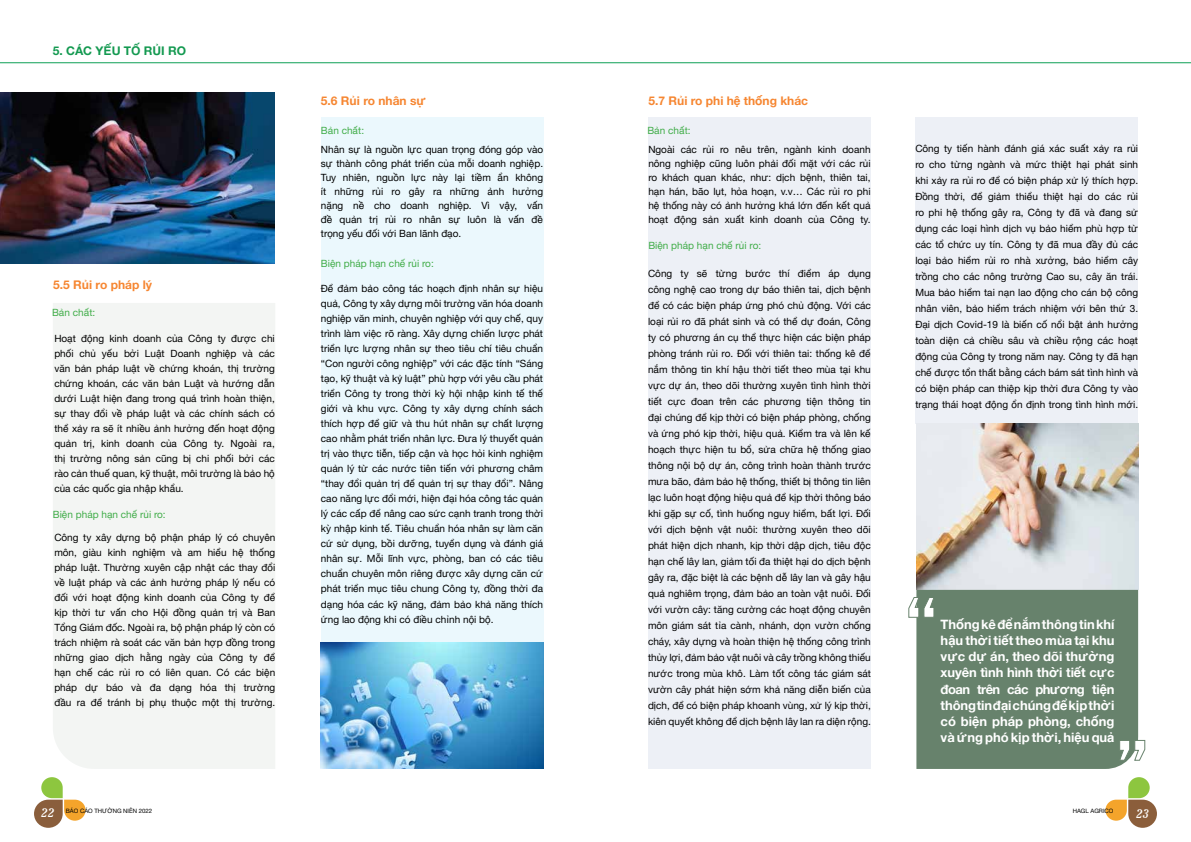
<style>
.page{position:relative;width:1191px;height:842px;background:#fff}
.page>*{position:absolute;margin:0;border:0;box-sizing:border-box;transform-origin:0 0}
.t1{font:700 13px/16px "Helvetica Neue";color:#fff;text-align:justify}
.t2{font:700 12px "Helvetica Neue";color:#f68631}
.t3{font:700 12px "Helvetica Neue";color:#139950}
.t4{font:12px "News 701 BT Italic A";color:#fff}
.t5{font:10px/16px "Helvetica Neue";color:#000;text-align:justify}
.t6{font:10px "Helvetica Neue";color:#41ad49}
.t7{font:6px "Helvetica Neue";color:#000}
</style>
<div class="page">
<div style="left:915px;top:118px;width:222px;height:306px;background:#edf0f6"></div>
<div style="left:648px;top:118px;width:222px;height:651px;background:#edf0f6"></div>
<div style="left:321px;top:118px;width:222px;height:651px;background:#ebf8fd"></div>
<img style="left:0;top:93px;width:275px;height:170px">
<div style="left:53px;top:303px;width:222px;height:466px;background:#f3f5f3"></div>
<hr style="left:0;top:62px;width:1191px;height:1px;background:#0e9f56">
<svg style="left:34px;top:777px;width:52px;height:51px"></svg>
<svg style="left:1105px;top:777px;width:52px;height:51px"></svg>
<img style="left:916px;top:424px;width:222px;height:166px">
<svg style="left:908px;top:590px;width:237px;height:179px;background:#728b76"></svg>
<img style="left:321px;top:642px;width:222px;height:127px">
<p class="t3" style="left:53px;top:41px;width:135px">5. CÁC YẾU TỐ RỦI RO</p>
<p class="t2" style="left:53px;top:275px;width:100px">5.5 Rủi ro pháp lý</p>
<p class="t6" style="left:52px;top:305px;width:45px">Bản chất:</p>
<p class="t5" style="left:54px;top:332px;width:222px;line-height:15px">Hoạt động kinh doanh của Công ty được chi phối chủ yếu bởi Luật Doanh nghiệp và các văn bản pháp luật về chứng khoán, thị trường chứng khoán, các văn bản Luật và hướng dẫn dưới Luật hiện đang trong quá trình hoàn thiện, sự thay đổi về pháp luật và các chính sách có thể xảy ra sẽ ít nhiều ảnh hưởng đến hoạt động quản trị, kinh doanh của Công ty. Ngoài ra, thị trường nông sản cũng bị chi phối bởi các rào cản thuế quan, kỹ thuật, môi trường là bảo hộ của các quốc gia nhập khẩu.</p>
<p class="t5" style="left:54px;top:530px;width:222px;line-height:15px">Công ty xây dựng bộ phận pháp lý có chuyên môn, giàu kinh nghiệm và am hiểu hệ thống pháp luật. Thường xuyên cập nhật các thay đổi về luật pháp và các ảnh hưởng pháp lý nếu có đối với hoạt động kinh doanh của Công ty để kịp thời tư vấn cho Hội đồng quản trị và Ban Tổng Giám đốc. Ngoài ra, bộ phận pháp lý còn có trách nhiệm rà soát các văn bản hợp đồng trong những giao dịch hằng ngày của Công ty để hạn chế các rủi ro có liên quan. Có các biện pháp dự báo và đa dạng hóa thị trường đầu ra để tránh bị phụ thuộc một thị trường.</p>
<p class="t6" style="left:53px;top:508px;width:114px">Biện pháp hạn chế rủi ro:</p>
<p class="t2" style="left:321px;top:91px;width:107px">5.6 Rủi ro nhân sự</p>
<p class="t2" style="left:648px;top:91px;width:161px">5.7 Rủi ro phi hệ thống khác</p>
<p class="t5" style="left:648px;top:143px;width:224px;line-height:14px">Ngoài các rủi ro nêu trên, ngành kinh doanh nông nghiệp cũng luôn phải đối mặt với các rủi ro khách quan khác, như: dịch bệnh, thiên tai, hạn hán, bão lụt, hỏa hoạn, v.v… Các rủi ro phi hệ thống này có ảnh hưởng khá lớn đến kết quả hoạt động sản xuất kinh doanh của Công ty.</p>
<p class="t6" style="left:647px;top:123px;width:45px">Bản chất:</p>
<p class="t6" style="left:321px;top:123px;width:45px">Bản chất:</p>
<p class="t5" style="left:321px;top:143px;width:224px;line-height:14px">Nhân sự là nguồn lực quan trọng đóng góp vào sự thành công phát triển của mỗi doanh nghiệp.<br>Tuy nhiên, nguồn lực này lại tiềm ẩn không ít những rủi ro gây ra những ảnh hưởng nặng nề cho doanh nghiệp. Vì vậy, vấn đề quản trị rủi ro nhân sự luôn là vấn đề trọng yếu đối với Ban lãnh đạo.</p>
<p class="t6" style="left:648px;top:238px;width:114px">Biện pháp hạn chế rủi ro:</p>
<p class="t6" style="left:321px;top:256px;width:114px">Biện pháp hạn chế rủi ro:</p>
<p class="t5" style="left:321px;top:282px;width:224px;line-height:15px">Để đảm bảo công tác hoạch định nhân sự hiệu quả, Công ty xây dựng môi trường văn hóa doanh nghiệp văn minh, chuyên nghiệp với quy chế, quy trình làm việc rõ ràng. Xây dựng chiến lược phát triển lực lượng nhân sự theo tiêu chí tiêu chuẩn “Con người công nghiệp” với các đặc tính “Sáng tạo, kỹ thuật và kỷ luật” phù hợp với yêu cầu phát triển Công ty trong thời kỳ hội nhập kinh tế thế giới và khu vực. Công ty xây dựng chính sách thích hợp để giữ và thu hút nhân sự chất lượng cao nhằm phát triển nhân lực. Đưa lý thuyết quản trị vào thực tiễn, tiếp cận và học hỏi kinh nghiệm quản lý từ các nước tiên tiến với phương châm “thay đổi quản trị để quản trị sự thay đổi”. Nâng cao năng lực đổi mới, hiện đại hóa công tác quản lý các cấp để nâng cao sức cạnh tranh trong thời kỳ nhập kinh tế. Tiêu chuẩn hóa nhân sự làm căn cứ sử dụng, bồi dưỡng, tuyển dụng và đánh giá nhân sự. Mỗi lĩnh vực, phòng, ban có các tiêu chuẩn chuyên môn riêng được xây dựng căn cứ phát triển mục tiêu chung Công ty, đồng thời đa dạng hóa các kỹ năng, đảm bảo khả năng thích ứng lao động khi có điều chỉnh nội bộ.</p>
<p class="t5" style="left:648px;top:266px;width:224px">Công ty sẽ từng bước thí điểm áp dụng công nghệ cao trong dự báo thiên tai, dịch bệnh để có các biện pháp ứng phó chủ động. Với các loại rủi ro đã phát sinh và có thể dự đoán, Công ty có phương án cụ thể thực hiện các biện pháp phòng tránh rủi ro. Đối với thiên tai: thống kê để nắm thông tin khí hậu thời tiết theo mùa tại khu vực dự án, theo dõi thường xuyên tình hình thời tiết cực đoan trên các phương tiện thông tin đại chúng để kịp thời có biện pháp phòng, chống và ứng phó kịp thời, hiệu quả. Kiểm tra và lên kế hoạch thực hiện tu bổ, sửa chữa hệ thống giao thông nội bộ dự án, công trình hoàn thành trước mưa bão, đảm bảo hệ thống, thiết bị thông tin liên lạc luôn hoạt động hiệu quả để kịp thời thông báo khi gặp sự cố, tình huống nguy hiểm, bất lợi. Đối với dịch bệnh vật nuôi: thường xuyên theo dõi phát hiện dịch nhanh, kịp thời dập dịch, tiêu độc hạn chế lây lan, giảm tối đa thiệt hại do dịch bệnh gây ra, đặc biệt là các bệnh dễ lây lan và gây hậu quả nghiêm trọng, đảm bảo an toàn vật nuôi. Đối với vườn cây: tăng cường các hoạt động chuyên môn giám sát tỉa cành, nhánh, dọn vườn chống cháy, xây dựng và hoàn thiện hệ thống công trình thủy lợi, đảm bảo vật nuôi và cây trồng không thiếu nước trong mùa khô. Làm tốt công tác giám sát vườn cây phát hiện sớm khả năng diễn biến của dịch, để có biện pháp khoanh vùng, xử lý kịp thời, kiên quyết không để dịch bệnh lây lan ra diện rộng.</p>
<p class="t5" style="left:915px;top:141px;width:224px">Công ty tiến hành đánh giá xác suất xảy ra rủi ro cho từng ngành và mức thiệt hại phát sinh khi xảy ra rủi ro để có biện pháp xử lý thích hợp.<br>Đồng thời, để giảm thiểu thiệt hại do các rủi ro phi hệ thống gây ra, Công ty đã và đang sử dụng các loại hình dịch vụ bảo hiểm phù hợp từ các tổ chức uy tín. Công ty đã mua đầy đủ các loại bảo hiểm rủi ro nhà xưởng, bảo hiểm cây trồng cho các nông trường Cao su, cây ăn trái.<br>Mua bảo hiểm tai nạn lao động cho cán bộ công nhân viên, bảo hiểm trách nhiệm với bên thứ 3.<br>Đại dịch Covid-19 là biến cố nổi bật ảnh hưởng toàn diện cả chiều sâu và chiều rộng các hoạt động của Công ty trong năm nay. Công ty đã hạn chế được tổn thất bằng cách bám sát tình hình và có biện pháp can thiệp kịp thời đưa Công ty vào trạng thái hoạt động ổn định trong tình hình mới.</p>
<h1 class="t1" style="left:940px;top:617px;width:175px">Thống kê để nắm thông tin khí hậu thời tiết theo mùa tại khu vực dự án, theo dõi thường xuyên tình hình thời tiết cực đoan trên các phương tiện thông tin đại chúng để kịp thời có biện pháp phòng, chống và ứng phó kịp thời, hiệu quả</h1>
<p class="t7" style="left:66px;top:806px;width:88px">BÁO CÁO THƯỜNG NIÊN 2022</p>
<p class="t7" style="left:1072px;top:806px;width:42px">HAGL AGRICO</p>
<p class="t4" style="left:42px;top:806px;width:15px">22</p>
<p class="t4" style="left:1136px;top:806px;width:15px">23</p>
</div>
